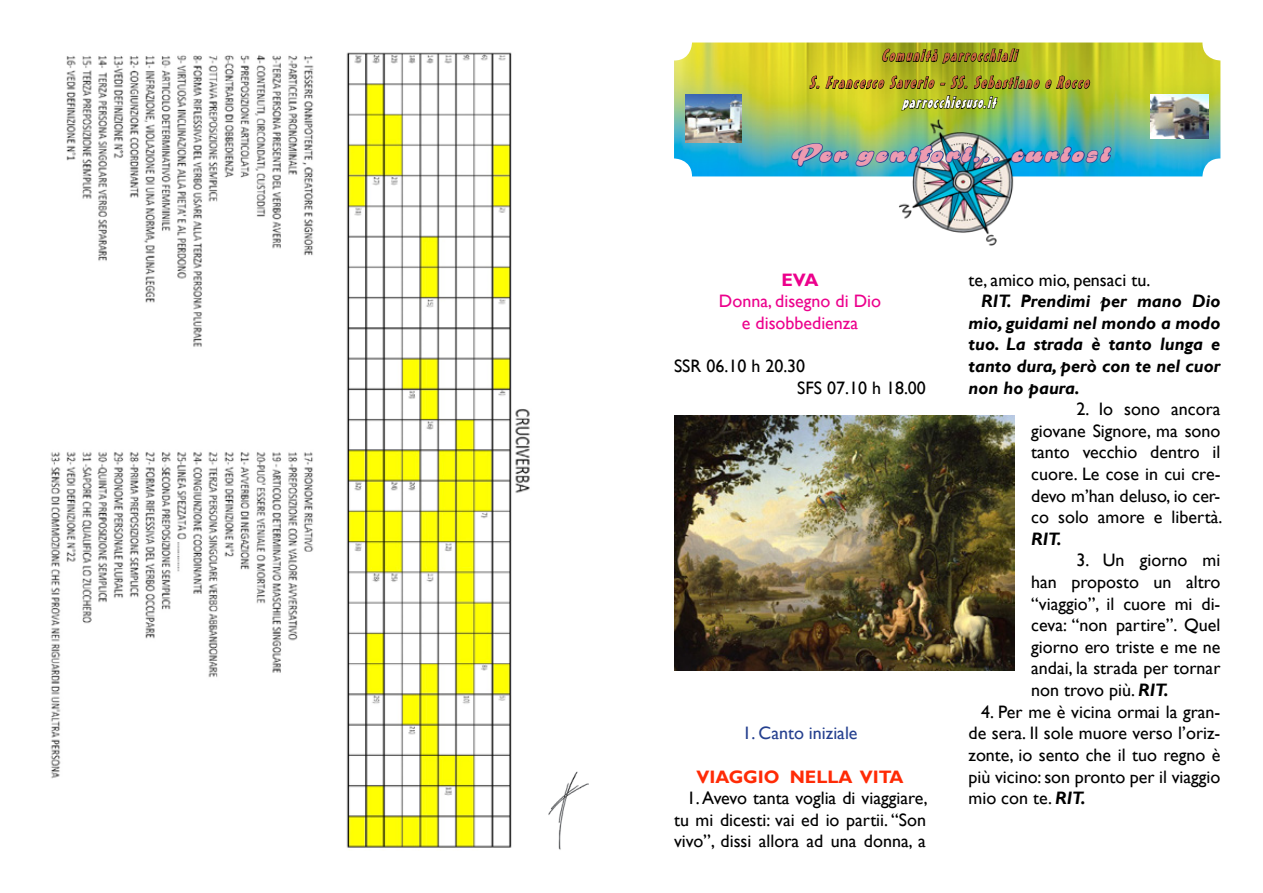
<style>
.page{position:relative;width:1263px;height:893px;background:#fff}
.page>*{position:absolute;margin:0;border:0;box-sizing:border-box;transform-origin:0 0}
.t1{font:italic 27px "Rakoon Personal Use";color:#ed9bb1}
.t2{font:18px/21.6px "Gill Sans";color:#000;text-align:justify}
.t3{font:italic 700 18px/21.6px "Gill Sans";color:#000;text-align:justify}
.t4{font:18px/21.6px "Gill Sans";color:#ec008c;text-align:center}
.t5{font:700 18px "Gill Sans";color:#ff2b06}
.t6{font:18px "Gill Sans";color:#25408f}
.t7{font:700 18px "Gill Sans";color:#ec008c}
.t8{font:italic 16.5px/27px "Mister Earl BT";color:#c5643d;text-align:center}
.t9{font:italic 16.5px "Mister Earl BT";color:#fff}
.s1{font-weight:700;font-style:italic}
</style>
<div class="page">
<img style="left:674px;top:43px;width:546px;height:133px">
<img style="left:1150px;top:94px;width:58px;height:45px">
<img style="left:686px;top:94px;width:55px;height:49px">
<img style="left:898px;top:118px;width:128px;height:128px">
<svg style="left:882px;top:48px;width:138px;height:17px;background:#757b15"></svg>
<svg style="left:809px;top:72px;width:281px;height:40px;background:#9ba727"></svg>
<img style="left:791px;top:142px;width:210px;height:26px">
<svg style="left:1011px;top:146px;width:101px;height:18px;background:#1e89b9"></svg>
<img style="left:548px;top:771px;width:41px;height:79px">
<img style="left:674px;top:416px;width:340px;height:255px">
<img style="left:50px;top:52px;width:480px;height:796px">
<p class="t8" style="left:809px;top:42px;width:286px">Comunità parrocchiali<br>S. Francesco Saverio - SS. Sebastiano e Rocco</p>
<p class="t9" style="left:902px;top:92px;width:100px">parrocchiesuso.it</p>
<h1 class="t1" style="left:790px;top:137px;width:332px">Pergenitori...curiosi</h1>
<p class="t7" style="left:781px;top:269px;width:38px">EVA</p>
<p class="t4" style="left:719px;top:291px;width:164px">Donna, disegno di Dio e disobbedienza</p>
<p class="t2" style="left:797px;top:356px;width:130px;text-indent:-123px">SSR 06.10 h 20.30<br>SFS 07.10 h 18.00</p>
<p class="t6" style="left:742px;top:723px;width:117px">1. Canto iniziale</p>
<p class="t5" style="left:696px;top:766px;width:209px">VIAGGIO NELLA VITA</p>
<p class="t2" style="left:674px;top:788px;width:255px;text-indent:13px">1. Avevo tanta voglia di viaggiare, tu mi dicesti: vai ed io partii. “Son vivo”, dissi allora ad una donna, a</p>
<p class="t2" style="left:968px;top:269px;width:183px">te, amico mio, pensaci tu.</p>
<p class="t3" style="left:968px;top:291px;width:253px;text-indent:13px">RIT. Prendimi per mano Dio mio, guidami nel mondo a modo tuo. La strada è tanto lunga e tanto dura, però con te nel cuor non ho paura.</p>
<p class="t2" style="left:1031px;top:399px;width:193px;text-indent:45px">2. Io sono ancora giovane Signore, ma sono tanto vecchio dentro il cuore. Le cose in cui cre&shy;devo m’han deluso, io cer&shy;co solo amore e libertà.</p>
<p class="t3" style="left:1031px;top:528px;width:32px">RIT.</p>
<p class="t2" style="left:1031px;top:550px;width:191px;text-indent:45px">3. Un giorno mi han proposto un altro “viaggio”, il cuore mi di&shy;ceva: “non partire”. Quel giorno ero triste e me ne andai, la strada per tornar non trovo più. <span class="s1">RIT.</span></p>
<p class="t2" style="left:968px;top:701px;width:253px;text-indent:13px">4. Per me è vicina ormai la gran&shy;de sera. Il sole muore verso l’oriz&shy;zonte, io sento che il tuo regno è più vicino: son pronto per il viaggio mio con te. <span class="s1">RIT.</span></p>
</div>
